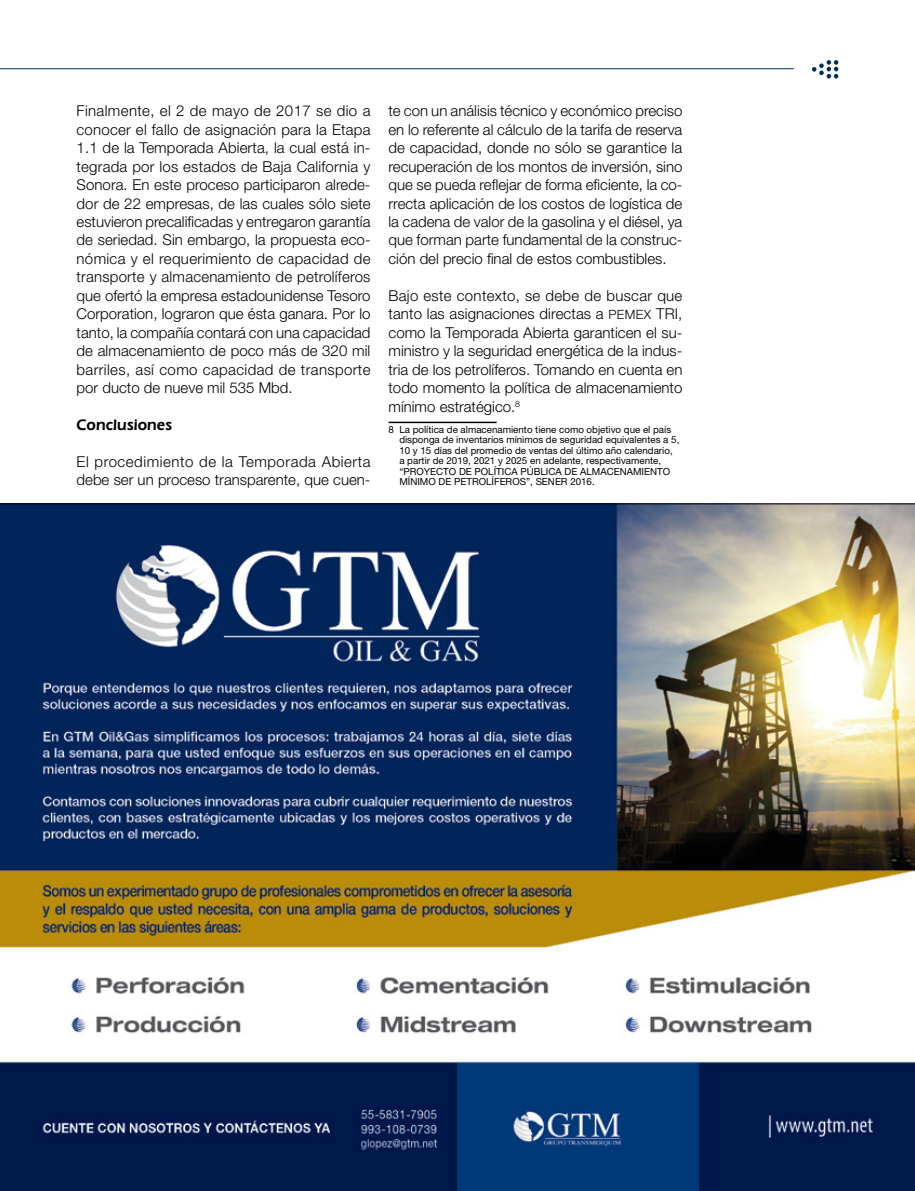
<style>
.page{position:relative;width:915px;height:1191px;background:#fff}
.page>*{position:absolute;margin:0;border:0;box-sizing:border-box;transform-origin:0 0}
.t1{font:600 15.75px "Eras IT Cby BT";letter-spacing:.005em;color:#000}
.t2{font:300 15px/18.5px "Helvetica Neue LT Std";color:#000;text-align:justify}
.t3{font:9.75px/10.5px "Helvetica Neue LT Std";color:#000}
.s1{font-family:"Helvetica Neue LT Std Lt SC850";font-weight:400;font-size:12.75px}
</style>
<div class="page">
<hr style="left:0;top:68px;width:793px;height:1px;background:#002f5c">
<svg style="left:812px;top:60px;width:26px;height:19px"></svg>
<hr style="left:388px;top:421px;width:108px;height:2px;background:#000">
<img style="left:0;top:504px;width:914px;height:687px">
<hr style="left:0;top:503px;width:914px;height:1px;background:#000">
<p class="t2" style="left:77px;top:101px;width:295px">Finalmente, el 2 de mayo de 2017 se dio a conocer el fallo de asignación para la Etapa 1.1 de la Temporada Abierta, la cual está in&shy;tegrada por los estados de Baja California y Sonora. En este proceso participaron alrede&shy;dor de 22 empresas, de las cuales sólo siete estuvieron precalificadas y entregaron garantía de seriedad. Sin embargo, la propuesta eco&shy;nómica y el requerimiento de capacidad de transporte y almacenamiento de petrolíferos que ofertó la empresa estadounidense Tesoro Corporation, lograron que ésta ganara. Por lo tanto, la compañía contará con una capacidad de almacenamiento de poco más de 320 mil barriles, así como capacidad de transporte por ducto de nueve mil 535 Mbd.</p>
<p class="t1" style="left:77px;top:415px;width:97px">Conclusiones</p>
<p class="t2" style="left:77px;top:452px;width:295px">El procedimiento de la Temporada Abierta debe ser un proceso transparente, que cuen-</p>
<p class="t2" style="left:388px;top:101px;width:295px">te con un análisis técnico y económico preciso en lo referente al cálculo de la tarifa de reserva de capacidad, donde no sólo se garantice la recuperación de los montos de inversión, sino que se pueda reflejar de forma eficiente, la co&shy;rrecta aplicación de los costos de logística de la cadena de valor de la gasolina y el diésel, ya que forman parte fundamental de la construc&shy;ción del precio final de estos combustibles.</p>
<p class="t2" style="left:388px;top:286px;width:295px">Bajo este contexto, se debe de buscar que tanto las asignaciones directas a <span class="s1">PEMEX</span> TRI, como la Temporada Abierta garanticen el su&shy;ministro y la seguridad energética de la indus&shy;tria de los petrolíferos. Tomando en cuenta en todo momento la política de almacenamiento mínimo estratégico.<sup>8</sup></p>
<p class="t3" style="left:399px;top:424px;width:281px;text-indent:-11px">8 La política de almacenamiento tiene como objetivo que el país disponga de inventarios mínimos de seguridad equivalentes a 5, 10 y 15 días del promedio de ventas del último año calendario, a partir de 2019, 2021 y 2025 en adelante, respectivamente, “PROYECTO DE POLÍTICA PÚBLICA DE ALMACENAMIENTO MÍNIMO DE PETROLÍFEROS”, SENER 2016.</p>
</div>
